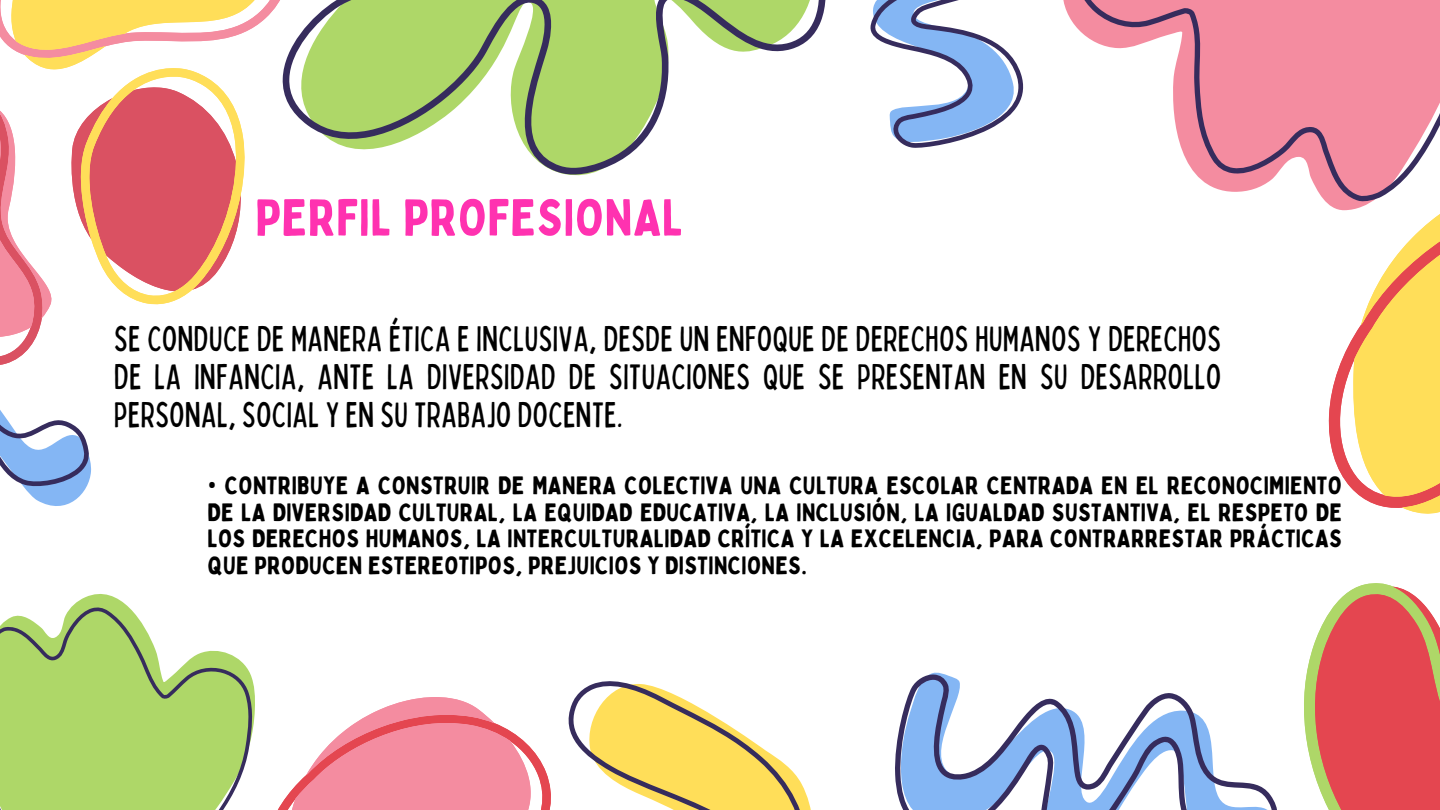
<style>
.page{position:relative;width:1440px;height:810px;background:#fff}
.page>*{position:absolute;margin:0;border:0;box-sizing:border-box;transform-origin:0 0}
.t1{font:50.8px "Bobby Jones";letter-spacing:.015em;color:#ff32b0}
.t2{font:condensed 35.8px/38.2px "Bobby Jones";letter-spacing:.015em;color:#000;text-align:justify}
.t3{font:24.7px/26.6px "Bobby Jones";letter-spacing:.015em;color:#000;text-align:justify}
.s1{font-family:"Noto Sans"}
</style>
<div class="page">
<svg style="left:0;top:0;width:232px;height:316px"></svg>
<svg style="left:0;top:316px;width:92px;height:190px"></svg>
<svg style="left:71px;top:594px;width:58px;height:13px"></svg>
<svg style="left:0;top:607px;width:253px;height:203px;fill:#aed768"></svg>
<svg style="left:194px;top:680px;width:290px;height:130px"></svg>
<svg style="left:1316px;top:277px;width:124px;height:529px"></svg>
<svg style="left:1382px;top:247px;width:58px;height:30px;fill:#ffde59"></svg>
<svg style="left:1126px;top:0;width:314px;height:247px;fill:#f48ca0"></svg>
<svg style="left:484px;top:681px;width:327px;height:129px"></svg>
<svg style="left:232px;top:0;width:8px;height:245px"></svg>
<svg style="left:240px;top:0;width:494px;height:211px"></svg>
<svg style="left:734px;top:0;width:392px;height:52px"></svg>
<svg style="left:749px;top:0;width:369px;height:148px"></svg>
<svg style="left:1304px;top:639px;width:12px;height:140px;fill:#aed768"></svg>
<svg style="left:895px;top:672px;width:382px;height:138px"></svg>
<p class="t1" style="left:255px;top:185px;width:429px">PERFIL PROFESIONAL</p>
<p class="t2" style="left:114px;top:318px;width:1108px">SE CONDUCE DE MANERA ÉTICA E INCLUSIVA, DESDE UN ENFOQUE DE DERECHOS HUMANOS Y DERECHOS DE LA INFANCIA, ANTE LA DIVERSIDAD DE SITUACIONES QUE SE PRESENTAN EN SU DESARROLLO PERSONAL, SOCIAL Y EN SU TRABAJO DOCENTE.</p>
<p class="t3" style="left:208px;top:472px;width:1136px"><span class="s1">•</span> CONTRIBUYE A CONSTRUIR DE MANERA COLECTIVA UNA CULTURA ESCOLAR CENTRADA EN EL RECONOCIMIENTO DE LA DIVERSIDAD CULTURAL, LA EQUIDAD EDUCATIVA, LA INCLUSIÓN, LA IGUALDAD SUSTANTIVA, EL RESPETO DE LOS DERECHOS HUMANOS, LA INTERCULTURALIDAD CRÍTICA Y LA EXCELENCIA, PARA CONTRARRESTAR PRÁCTICAS QUE PRODUCEN ESTEREOTIPOS, PREJUICIOS Y DISTINCIONES.</p>
</div>
